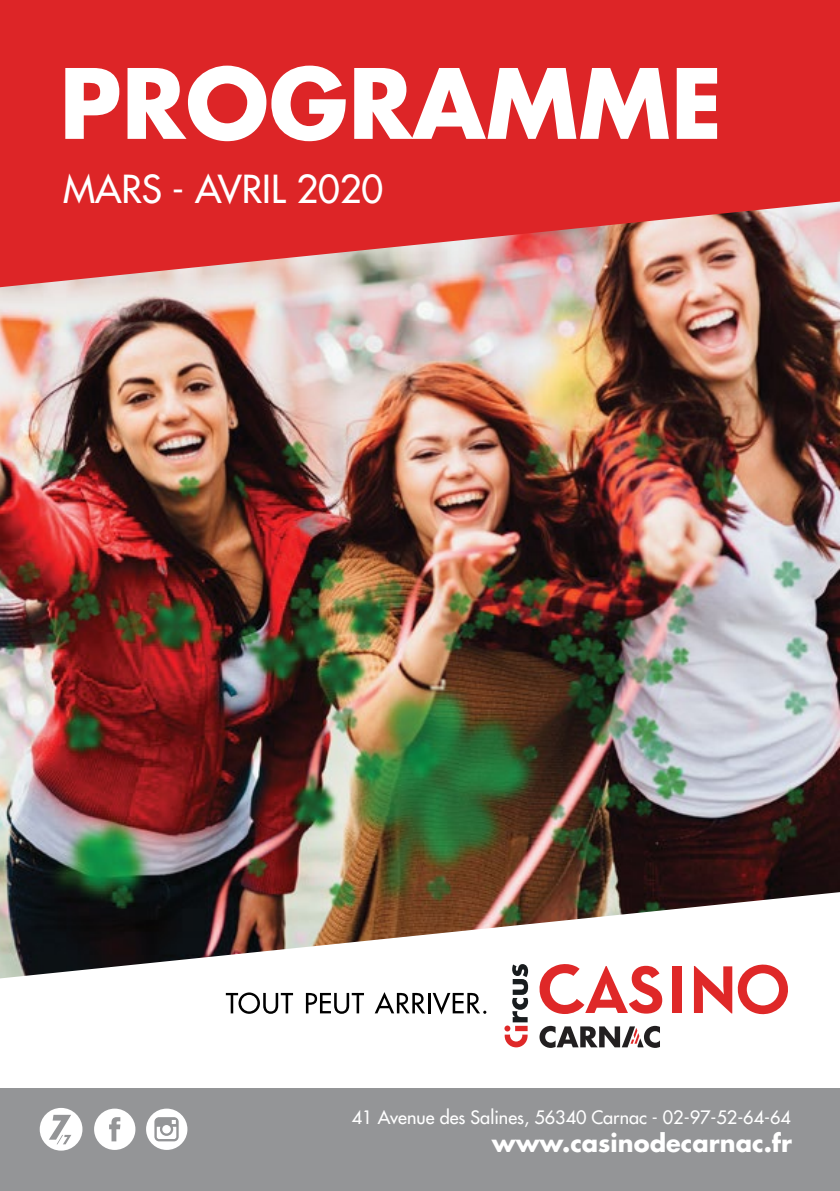
<style>
.page{position:relative;width:840px;height:1191px;background:#fff}
.page>*{position:absolute;margin:0;border:0;box-sizing:border-box;transform-origin:0 0}
.t1{font:700 94px "Futura LT Pro";color:#fff}
.t2{font:500 37.6px "Futura LT Pro";color:#fff}
.t3{font:700 24px "Futura LT Pro";color:#fff}
.t4{font:500 18px "Futura LT Pro";color:#fff}
</style>
<div class="page">
<img style="left:0;top:287px;width:839px;height:605px">
<svg style="left:0;top:892px;width:839px;height:156px"></svg>
<svg style="left:0;top:0;width:839px;height:287px;background:#db393a"></svg>
<div style="left:0;top:1088px;width:839px;height:103px;background:#949597"></div>
<svg style="left:504px;top:964px;width:24px;height:83px"></svg>
<svg style="left:539px;top:1025px;width:120px;height:23px"></svg>
<div style="left:672px;top:966px;width:9px;height:47px;background:#df2828"></div>
<svg style="left:537px;top:963px;width:125px;height:51px"></svg>
<svg style="left:693px;top:964px;width:96px;height:50px"></svg>
<svg style="left:226px;top:992px;width:67px;height:21px"></svg>
<svg style="left:306px;top:993px;width:58px;height:20px"></svg>
<svg style="left:374px;top:992px;width:51px;height:21px"></svg>
<hr style="left:427px;top:993px;width:3px;height:20px;background:#000">
<svg style="left:432px;top:993px;width:54px;height:21px"></svg>
<svg style="left:94px;top:1108px;width:41px;height:42px"></svg>
<svg style="left:146px;top:1108px;width:41px;height:42px"></svg>
<div style="left:40px;top:1108px;width:42px;height:42px;background:#fff;border-radius:50%"></div>
<svg style="left:49px;top:1114px;width:22px;height:30px"></svg>
<h1 class="t1" style="left:59px;top:31px;width:664px">PROGRAMME</h1>
<h2 class="t2" style="left:63px;top:162px;width:321px">MARS - AVRIL 2020</h2>
<p class="t4" style="left:351px;top:1104px;width:440px">41 Avenue des Salines, 56340 Carnac - 02-97-52-64-64</p>
<h3 class="t3" style="left:491px;top:1124px;width:302px">www.casinodecarnac.fr</h3>
</div>
